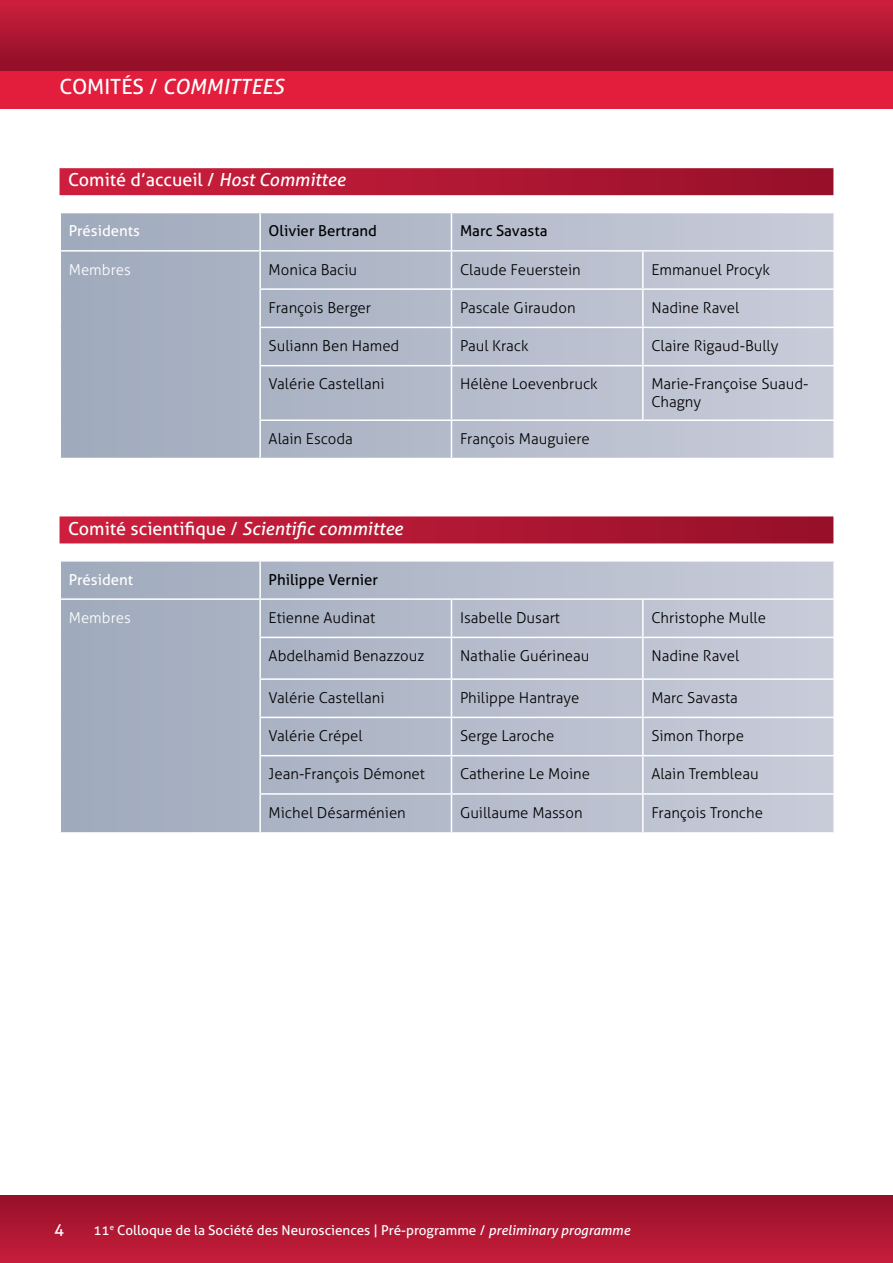
<style>
.page{position:relative;width:893px;height:1263px;background:#fff}
.page>*{position:absolute;margin:0;border:0;box-sizing:border-box;transform-origin:0 0}
.t1{font:italic 21px "Aller";color:#fff}
.t2{font:18px "Aller";color:#fff}
.t3{font:16.5px "Aller";color:#fff}
.t4{font:300 15px/18px "Aller";color:#000}
.t5{font:15px "Aller";color:#000}
.t6{font:15px "Aller";color:#fff}
.t7{font:300 15px "Aller";color:#fff}
.t8{font:13.5px "Aller";color:#fff}
.s1{font-style:normal}
.s2{font-style:italic}
</style>
<div class="page">
<svg style="left:0;top:0;width:893px;height:71px;background:#ad1631"></svg>
<div style="left:0;top:71px;width:893px;height:38px;background:#e31d3c"></div>
<div style="left:60px;top:168px;width:773px;height:27px;background:linear-gradient(to right,#cd203e,#971029)"></div>
<div style="left:60px;top:516px;width:773px;height:27px;background:linear-gradient(to right,#cd203e,#971029)"></div>
<svg style="left:61px;top:213px;width:772px;height:245px;background:#b3baca"></svg>
<hr style="left:259px;top:213px;width:2px;height:37px;background:#fff">
<hr style="left:451px;top:213px;width:1px;height:37px;background:#fff">
<hr style="left:60px;top:250px;width:200px;height:2px;background:#fff">
<hr style="left:260px;top:250px;width:191px;height:2px;background:#fff">
<hr style="left:259px;top:252px;width:2px;height:36px;background:#fff">
<hr style="left:451px;top:250px;width:192px;height:2px;background:#fff">
<hr style="left:451px;top:252px;width:1px;height:36px;background:#fff">
<hr style="left:643px;top:250px;width:192px;height:2px;background:#fff">
<hr style="left:642px;top:252px;width:2px;height:36px;background:#fff">
<hr style="left:259px;top:288px;width:192px;height:2px;background:#fff">
<hr style="left:259px;top:290px;width:2px;height:37px;background:#fff">
<hr style="left:451px;top:288px;width:192px;height:2px;background:#fff">
<hr style="left:451px;top:290px;width:1px;height:37px;background:#fff">
<hr style="left:643px;top:288px;width:192px;height:2px;background:#fff">
<hr style="left:642px;top:290px;width:2px;height:37px;background:#fff">
<hr style="left:259px;top:327px;width:192px;height:1px;background:#fff">
<hr style="left:259px;top:328px;width:2px;height:37px;background:#fff">
<hr style="left:451px;top:327px;width:192px;height:1px;background:#fff">
<hr style="left:451px;top:328px;width:1px;height:37px;background:#fff">
<hr style="left:643px;top:327px;width:192px;height:1px;background:#fff">
<hr style="left:642px;top:328px;width:2px;height:37px;background:#fff">
<hr style="left:259px;top:365px;width:192px;height:1px;background:#fff">
<hr style="left:259px;top:366px;width:2px;height:53px;background:#fff">
<hr style="left:451px;top:365px;width:192px;height:1px;background:#fff">
<hr style="left:451px;top:366px;width:1px;height:53px;background:#fff">
<hr style="left:643px;top:365px;width:192px;height:1px;background:#fff">
<hr style="left:642px;top:366px;width:2px;height:53px;background:#fff">
<hr style="left:259px;top:419px;width:192px;height:2px;background:#fff">
<hr style="left:259px;top:421px;width:2px;height:37px;background:#fff">
<hr style="left:451px;top:419px;width:192px;height:2px;background:#fff">
<hr style="left:451px;top:421px;width:1px;height:37px;background:#fff">
<hr style="left:643px;top:419px;width:192px;height:2px;background:#fff">
<svg style="left:61px;top:562px;width:772px;height:270px;background:#b3baca"></svg>
<hr style="left:259px;top:562px;width:2px;height:36px;background:#fff">
<hr style="left:60px;top:598px;width:200px;height:2px;background:#fff">
<hr style="left:260px;top:598px;width:191px;height:2px;background:#fff">
<hr style="left:259px;top:600px;width:2px;height:37px;background:#fff">
<hr style="left:451px;top:598px;width:192px;height:2px;background:#fff">
<hr style="left:451px;top:600px;width:1px;height:37px;background:#fff">
<hr style="left:643px;top:598px;width:192px;height:2px;background:#fff">
<hr style="left:642px;top:600px;width:2px;height:37px;background:#fff">
<hr style="left:259px;top:637px;width:192px;height:1px;background:#fff">
<hr style="left:259px;top:638px;width:2px;height:40px;background:#fff">
<hr style="left:451px;top:637px;width:192px;height:1px;background:#fff">
<hr style="left:451px;top:638px;width:1px;height:40px;background:#fff">
<hr style="left:643px;top:637px;width:192px;height:1px;background:#fff">
<hr style="left:642px;top:638px;width:2px;height:40px;background:#fff">
<hr style="left:259px;top:678px;width:192px;height:2px;background:#fff">
<hr style="left:259px;top:680px;width:2px;height:37px;background:#fff">
<hr style="left:451px;top:678px;width:192px;height:2px;background:#fff">
<hr style="left:451px;top:680px;width:1px;height:37px;background:#fff">
<hr style="left:643px;top:678px;width:192px;height:2px;background:#fff">
<hr style="left:642px;top:680px;width:2px;height:37px;background:#fff">
<hr style="left:259px;top:717px;width:192px;height:1px;background:#fff">
<hr style="left:259px;top:718px;width:2px;height:37px;background:#fff">
<hr style="left:451px;top:717px;width:192px;height:1px;background:#fff">
<hr style="left:451px;top:718px;width:1px;height:37px;background:#fff">
<hr style="left:643px;top:717px;width:192px;height:1px;background:#fff">
<hr style="left:642px;top:718px;width:2px;height:37px;background:#fff">
<hr style="left:259px;top:755px;width:192px;height:1px;background:#fff">
<hr style="left:259px;top:756px;width:2px;height:37px;background:#fff">
<hr style="left:451px;top:755px;width:192px;height:1px;background:#fff">
<hr style="left:451px;top:756px;width:1px;height:37px;background:#fff">
<hr style="left:643px;top:755px;width:192px;height:1px;background:#fff">
<hr style="left:642px;top:756px;width:2px;height:37px;background:#fff">
<hr style="left:259px;top:793px;width:192px;height:2px;background:#fff">
<hr style="left:259px;top:795px;width:2px;height:37px;background:#fff">
<hr style="left:451px;top:793px;width:192px;height:2px;background:#fff">
<hr style="left:451px;top:795px;width:1px;height:37px;background:#fff">
<hr style="left:643px;top:793px;width:192px;height:2px;background:#fff">
<hr style="left:642px;top:795px;width:2px;height:37px;background:#fff">
<div style="left:0;top:1195px;width:893px;height:68px;background:linear-gradient(to bottom,#960f29,#c61e3b)"></div>
<h1 class="t1" style="left:60px;top:74px;width:226px"><span class="s1">COMITÉS /</span> COMMITTEES</h1>
<p class="t2" style="left:68px;top:169px;width:279px">Comité d’accueil / <span class="s2">Host Committee</span></p>
<p class="t6" style="left:69px;top:222px;width:73px">Présidents</p>
<p class="t5" style="left:269px;top:222px;width:110px">Olivier Bertrand</p>
<p class="t5" style="left:460px;top:222px;width:89px">Marc Savasta</p>
<p class="t7" style="left:69px;top:260px;width:64px">Membres</p>
<p class="t4" style="left:269px;top:260px;width:90px">Monica Baciu</p>
<p class="t4" style="left:460px;top:260px;width:122px">Claude Feuerstein</p>
<p class="t4" style="left:651px;top:260px;width:120px">Emmanuel Procyk</p>
<p class="t4" style="left:269px;top:299px;width:104px">François Berger</p>
<p class="t4" style="left:460px;top:299px;width:117px">Pascale Giraudon</p>
<p class="t4" style="left:651px;top:299px;width:89px">Nadine Ravel</p>
<p class="t4" style="left:269px;top:337px;width:132px">Suliann Ben Hamed</p>
<p class="t4" style="left:460px;top:337px;width:70px">Paul Krack</p>
<p class="t4" style="left:651px;top:337px;width:129px">Claire Rigaud-Bully</p>
<p class="t4" style="left:269px;top:375px;width:117px">Valérie Castellani</p>
<p class="t4" style="left:460px;top:375px;width:139px">Hélène Loevenbruck</p>
<p class="t4" style="left:651px;top:375px;width:159px">Marie-Françoise Suaud-<br>Chagny</p>
<p class="t4" style="left:269px;top:430px;width:86px">Alain Escoda</p>
<p class="t4" style="left:460px;top:430px;width:131px">François Mauguiere</p>
<p class="t2" style="left:68px;top:517px;width:336px">Comité scientifique / <span class="s2">Scientific committee</span></p>
<p class="t6" style="left:69px;top:570px;width:66px">Président</p>
<p class="t5" style="left:269px;top:570px;width:111px">Philippe Vernier</p>
<p class="t7" style="left:69px;top:609px;width:64px">Membres</p>
<p class="t4" style="left:269px;top:609px;width:108px">Etienne Audinat</p>
<p class="t4" style="left:460px;top:609px;width:102px">Isabelle Dusart</p>
<p class="t4" style="left:651px;top:609px;width:116px">Christophe Mulle</p>
<p class="t4" style="left:269px;top:647px;width:157px">Abdelhamid Benazzouz</p>
<p class="t4" style="left:460px;top:647px;width:131px">Nathalie Guérineau</p>
<p class="t4" style="left:651px;top:647px;width:89px">Nadine Ravel</p>
<p class="t4" style="left:269px;top:689px;width:117px">Valérie Castellani</p>
<p class="t4" style="left:460px;top:689px;width:121px">Philippe Hantraye</p>
<p class="t4" style="left:651px;top:689px;width:88px">Marc Savasta</p>
<p class="t4" style="left:269px;top:727px;width:96px">Valérie Crépel</p>
<p class="t4" style="left:460px;top:727px;width:96px">Serge Laroche</p>
<p class="t4" style="left:651px;top:727px;width:94px">Simon Thorpe</p>
<p class="t4" style="left:269px;top:765px;width:158px">Jean-François Démonet</p>
<p class="t4" style="left:460px;top:765px;width:132px">Catherine Le Moine</p>
<p class="t4" style="left:651px;top:765px;width:109px">Alain Trembleau</p>
<p class="t4" style="left:269px;top:803px;width:139px">Michel Désarménien</p>
<p class="t4" style="left:460px;top:803px;width:124px">Guillaume Masson</p>
<p class="t4" style="left:651px;top:803px;width:113px">François Tronche</p>
<p class="t3" style="left:54px;top:1219px;width:11px">4</p>
<p class="t8" style="left:94px;top:1222px;width:538px">11<sup>e</sup> Colloque de la Société des Neurosciences | Pré-programme / <span class="s2">preliminary programme</span></p>
</div>
